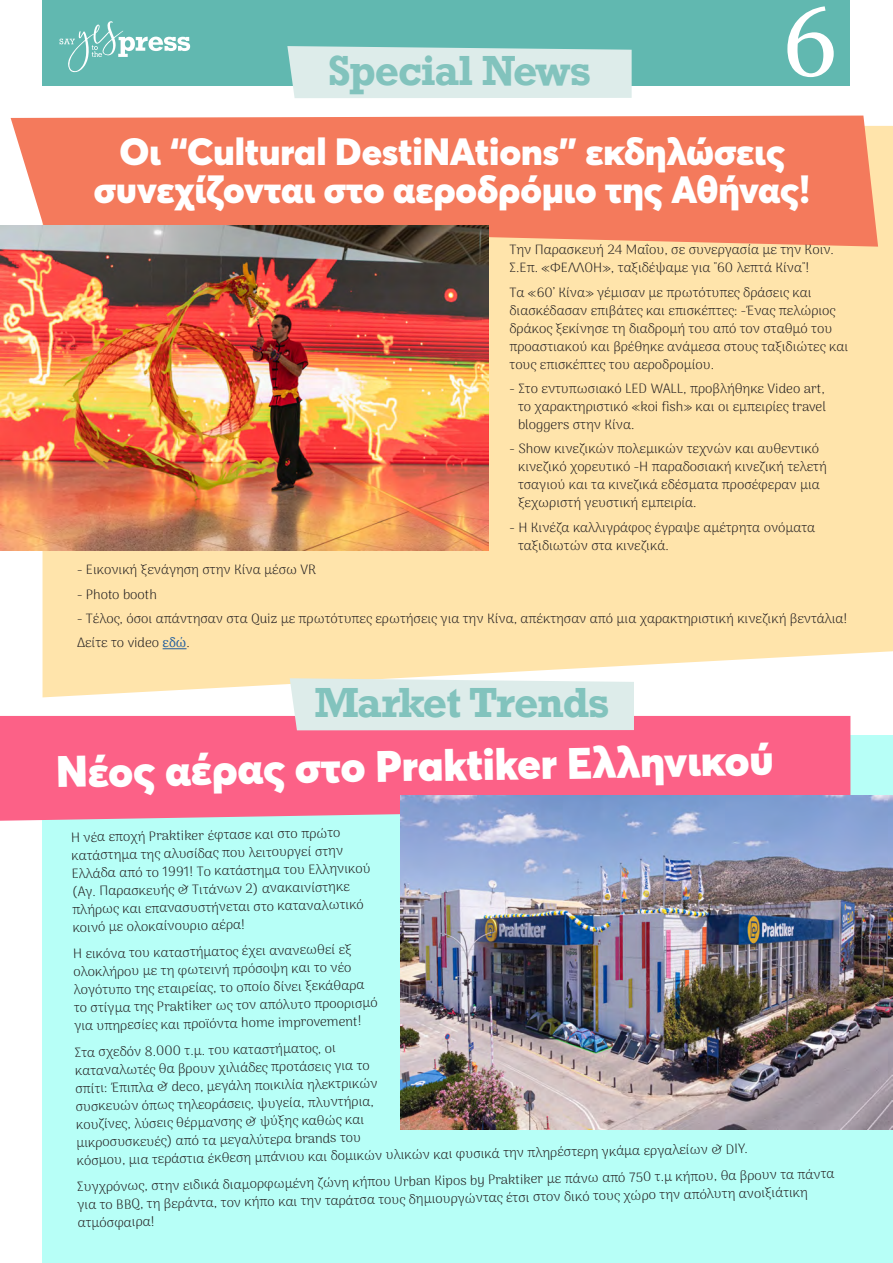
<style>
.page{position:relative;width:893px;height:1263px;background:#fff}
.page>*{position:absolute;margin:0;border:0;box-sizing:border-box;transform-origin:0 0}
.t1{font:97.5px "Georgia";color:#fff}
.t2{font:900 43.5px "Averta";color:#fff}
.t3{font:700 39.6px "Rockwell";letter-spacing:-.03em;color:#82c3bd}
.t4{font:900 37.5px/37.5px "Averta";color:#fff;text-align:center}
.t5{font:100 13.5px/18px "Arima";color:#231f20}
.s1{color:#215e9e}
</style>
<div class="page">
<div style="left:43px;top:0;width:807px;height:85px;background:#61b8b0"></div>
<svg style="left:60px;top:21px;width:130px;height:51px"></svg>
<svg style="left:43px;top:126px;width:850px;height:571px;background:#fde2ad"></svg>
<div style="left:43px;top:736px;width:850px;height:527px;background:#b7fff7"></div>
<div style="left:11px;top:116px;width:867px;height:131px;background:#f47a5c"></div>
<svg style="left:163px;top:648px;width:24px;height:1px"></svg>
<div style="left:0;top:716px;width:850px;height:105px;background:#fc6187"></div>
<div style="left:287px;top:46px;width:345px;height:52px;background:#ddecea"></div>
<div style="left:290px;top:678px;width:344px;height:52px;background:#ddecea"></div>
<img style="left:0;top:225px;width:488px;height:325px">
<img style="left:400px;top:795px;width:493px;height:334px">
<h3 class="t3" style="left:328px;top:45px;width:264px">Special News</h3>
<h1 class="t1" style="left:782px;top:-29px;width:57px">6</h1>
<h3 class="t4" style="left:94px;top:132px;width:718px">Οι “Cultural DestiNAtions” εκδηλώσεις συνεχίζονται στο αεροδρόμιο της Αθήνας!</h3>
<p class="t5" style="left:510px;top:241px;width:326px">Την Παρασκευή 24 Μαΐου, σε συνεργασία με την Κοιν.<br>Σ.Επ. «ΦΕΛΛΟΗ», ταξιδέψαμε για "60 λεπτά Κίνα"!</p>
<p class="t5" style="left:510px;top:283px;width:340px">Τα «60’ Κίνα» γέμισαν με πρωτότυπες δράσεις και διασκέδασαν επιβάτες και επισκέπτες: -Ένας πελώριος δράκος ξεκίνησε τη διαδρομή του από τον σταθμό του προαστιακού και βρέθηκε ανάμεσα στους ταξιδιώτες και τους επισκέπτες του αεροδρομίου.</p>
<p class="t5" style="left:518px;top:379px;width:309px;text-align:justify;text-indent:-9px">- Στο εντυπωσιακό LED WALL, προβλήθηκε Video art, το χαρακτηριστικό «koi fish» και οι εμπειρίες travel bloggers στην Κίνα.</p>
<p class="t5" style="left:518px;top:440px;width:310px;text-indent:-9px">- Show κινεζικών πολεμικών τεχνών και αυθεντικό κινεζικό χορευτικό -H παραδοσιακή κινεζική τελετή τσαγιού και τα κινεζικά εδέσματα προσέφεραν μια ξεχωριστή γευστική εμπειρία.</p>
<p class="t5" style="left:518px;top:518px;width:299px;text-indent:-9px">- Η Κινέζα καλλιγράφος έγραψε αμέτρητα ονόματα ταξιδιωτών στα κινεζικά.</p>
<p class="t5" style="left:77px;top:560px;width:241px">- Εικονική ξενάγηση στην Κίνα μέσω VR</p>
<p class="t5" style="left:77px;top:585px;width:81px">- Photo booth</p>
<p class="t5" style="left:77px;top:606px;width:772px;line-height:24.5px">- Τέλος, όσοι απάντησαν στα Quiz με πρωτότυπες ερωτήσεις για την Κίνα, απέκτησαν από μια χαρακτηριστική κινεζική βεντάλια!<br>Δείτε το video <span class="s1">εδώ</span>.</p>
<h3 class="t3" style="left:315px;top:677px;width:296px">Market Trends</h3>
<h2 class="t2" style="left:56px;top:744px;width:719px;rotate:-1deg">Νέος αέρας στο Praktiker Ελληνικού</h2>
<p class="t5" style="left:71px;top:828px;width:301px;rotate:-1deg">Η νέα εποχή Praktiker έφτασε και στο πρώτο κατάστημα της αλυσίδας που λειτουργεί στην Ελλάδα από το 1991! Το κατάστημα του Ελληνικού (Αγ. Παρασκευής &amp; Τιτάνων 2) ανακαινίστηκε πλήρως και επανασυστήνεται στο καταναλωτικό κοινό με ολοκαίνουριο αέρα!</p>
<p class="t5" style="left:73px;top:945px;width:305px;rotate:-1deg">Η εικόνα του καταστήματος έχει ανανεωθεί εξ ολοκλήρου με τη φωτεινή πρόσοψη και το νέο λογότυπο της εταιρείας, το οποίο δίνει ξεκάθαρα το στίγμα της Praktiker ως τον απόλυτο προορισμό για υπηρεσίες και προϊόντα home improvement!</p>
<p class="t5" style="left:75px;top:1043px;width:673px;rotate:-1deg">Στα σχεδόν 8.000 τ.μ. του καταστήματος, οι<br>καταναλωτές θα βρουν χιλιάδες προτάσεις για το<br>σπίτι: Έπιπλα &amp; deco, μεγάλη ποικιλία ηλεκτρικών<br>συσκευών όπως τηλεοράσεις, ψυγεία, πλυντήρια,<br>κουζίνες, λύσεις θέρμανσης &amp; ψύξης καθώς και<br>μικροσυσκευές) από τα μεγαλύτερα brands του<br>κόσμου, μια τεράστια έκθεση μπάνιου και δομικών υλικών και φυσικά την πληρέστερη γκάμα εργαλείων &amp; DIY.</p>
<p class="t5" style="left:77px;top:1178px;width:759px;rotate:-1deg">Συγχρόνως, στην ειδικά διαμορφωμένη ζώνη κήπου Urban Kipos by Praktiker με πάνω από 750 τ.μ κήπου, θα βρουν τα πάντα για το BBQ, τη βεράντα, τον κήπο και την ταράτσα τους δημιουργώντας έτσι στον δικό τους χώρο την απόλυτη ανοιξιάτικη ατμόσφαιρα!</p>
</div>
